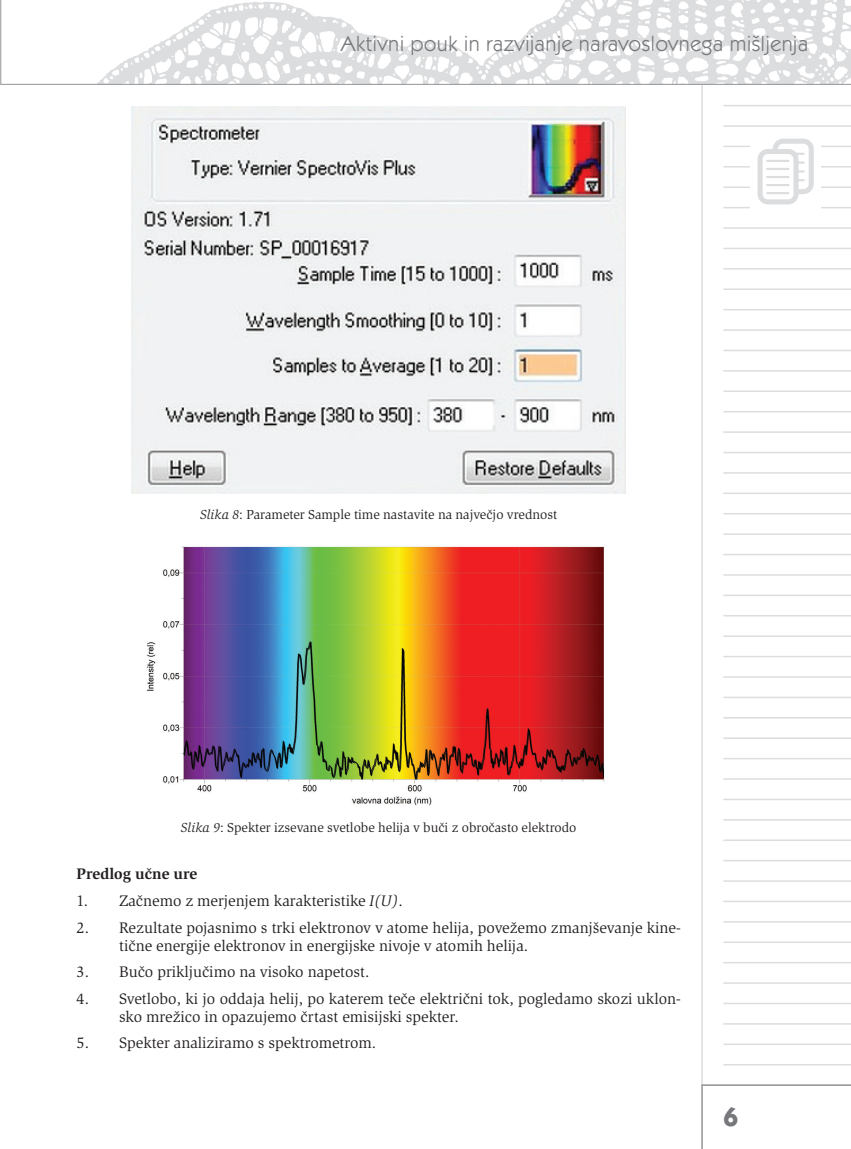
<style>
.page{position:relative;width:851px;height:1149px;background:#fff}
.page>*{position:absolute;margin:0;border:0;box-sizing:border-box;transform-origin:0 0}
.t1{font:700 27px "Kabel Itc TEE";color:#76787b}
.t2{font:22.5px "Kabel Itc TEE";color:#76787b}
.t3{font:15.75px/18px "Slimbach Itc TEE";color:#231f20}
.t4{font:700 15.75px "Slimbach Itc TEE";color:#231f20}
.t5{font:13.5px "Slimbach Itc TEE";color:#231f20}
.s1{font-style:italic}
</style>
<div class="page">
<svg style="left:701px;top:85px;width:149px;height:999px"></svg>
<hr style="left:723px;top:105px;width:127px;height:1px;background:#dcdddf">
<hr style="left:723px;top:125px;width:127px;height:2px;background:#dcdddf">
<hr style="left:723px;top:146px;width:127px;height:1px;background:#dcdddf">
<hr style="left:723px;top:166px;width:127px;height:1px;background:#dcdddf">
<hr style="left:723px;top:186px;width:127px;height:2px;background:#dcdddf">
<hr style="left:723px;top:207px;width:127px;height:1px;background:#dcdddf">
<hr style="left:723px;top:227px;width:127px;height:2px;background:#dcdddf">
<hr style="left:723px;top:247px;width:127px;height:2px;background:#dcdddf">
<hr style="left:723px;top:268px;width:127px;height:1px;background:#dcdddf">
<hr style="left:723px;top:288px;width:127px;height:2px;background:#dcdddf">
<hr style="left:723px;top:309px;width:127px;height:1px;background:#dcdddf">
<hr style="left:723px;top:329px;width:127px;height:2px;background:#dcdddf">
<hr style="left:723px;top:349px;width:127px;height:2px;background:#dcdddf">
<hr style="left:723px;top:370px;width:127px;height:1px;background:#dcdddf">
<hr style="left:723px;top:390px;width:127px;height:2px;background:#dcdddf">
<hr style="left:723px;top:411px;width:127px;height:1px;background:#dcdddf">
<hr style="left:723px;top:431px;width:127px;height:2px;background:#dcdddf">
<hr style="left:723px;top:451px;width:127px;height:2px;background:#dcdddf">
<hr style="left:723px;top:472px;width:127px;height:1px;background:#dcdddf">
<hr style="left:723px;top:492px;width:127px;height:2px;background:#dcdddf">
<hr style="left:723px;top:513px;width:127px;height:1px;background:#dcdddf">
<hr style="left:723px;top:533px;width:127px;height:1px;background:#dcdddf">
<hr style="left:723px;top:553px;width:127px;height:2px;background:#dcdddf">
<hr style="left:723px;top:574px;width:127px;height:1px;background:#dcdddf">
<hr style="left:723px;top:594px;width:127px;height:2px;background:#dcdddf">
<hr style="left:723px;top:615px;width:127px;height:1px;background:#dcdddf">
<hr style="left:723px;top:635px;width:127px;height:1px;background:#dcdddf">
<hr style="left:723px;top:655px;width:127px;height:2px;background:#dcdddf">
<hr style="left:723px;top:676px;width:127px;height:1px;background:#dcdddf">
<hr style="left:723px;top:696px;width:127px;height:2px;background:#dcdddf">
<hr style="left:723px;top:716px;width:127px;height:2px;background:#dcdddf">
<hr style="left:723px;top:737px;width:127px;height:1px;background:#dcdddf">
<hr style="left:723px;top:757px;width:127px;height:2px;background:#dcdddf">
<hr style="left:723px;top:778px;width:127px;height:1px;background:#dcdddf">
<hr style="left:723px;top:798px;width:127px;height:2px;background:#dcdddf">
<hr style="left:723px;top:818px;width:127px;height:2px;background:#dcdddf">
<hr style="left:723px;top:839px;width:127px;height:1px;background:#dcdddf">
<hr style="left:723px;top:859px;width:127px;height:2px;background:#dcdddf">
<hr style="left:723px;top:880px;width:127px;height:1px;background:#dcdddf">
<hr style="left:723px;top:900px;width:127px;height:1px;background:#dcdddf">
<hr style="left:723px;top:920px;width:127px;height:2px;background:#dcdddf">
<hr style="left:723px;top:941px;width:127px;height:1px;background:#dcdddf">
<hr style="left:723px;top:961px;width:127px;height:2px;background:#dcdddf">
<hr style="left:723px;top:982px;width:127px;height:1px;background:#dcdddf">
<hr style="left:723px;top:1002px;width:127px;height:1px;background:#dcdddf">
<hr style="left:723px;top:1022px;width:127px;height:2px;background:#dcdddf">
<hr style="left:723px;top:1043px;width:127px;height:1px;background:#dcdddf">
<hr style="left:723px;top:1063px;width:127px;height:2px;background:#dcdddf">
<svg style="left:701px;top:1084px;width:149px;height:64px"></svg>
<svg style="left:0;top:0;width:850px;height:85px"></svg>
<div style="left:749px;top:132px;width:71px;height:77px;background:#fff"></div>
<svg style="left:757px;top:139px;width:56px;height:65px"></svg>
<hr style="left:766px;top:160px;width:23px;height:2px;background:#dcdddf">
<hr style="left:766px;top:168px;width:23px;height:2px;background:#dcdddf">
<hr style="left:766px;top:176px;width:23px;height:2px;background:#dcdddf">
<hr style="left:766px;top:184px;width:23px;height:2px;background:#dcdddf">
<hr style="left:766px;top:192px;width:23px;height:2px;background:#dcdddf">
<img style="left:131px;top:106px;width:494px;height:388px">
<img style="left:146px;top:546px;width:459px;height:260px">
<h2 class="t2" style="left:340px;top:30px;width:469px">Aktivni pouk in razvijanje naravoslov ega mišlje a</h2>
<h2 class="t2" style="left:567px;top:30px;width:242px">Preverjanje in ocenjevanje</h2>
<p class="t5" style="left:200px;top:509px;width:359px"><span class="s1">Slika 8</span>: Parameter Sample time nastavite na največjo vrednost</p>
<p class="t5" style="left:181px;top:822px;width:397px"><span class="s1">Slika 9</span>: Spekter izsevane svetlobe helija v buči z obročasto elektrodo</p>
<p class="t4" style="left:77px;top:867px;width:122px">Predlog učne ure</p>
<p class="t3" style="left:77px;top:892px;width:327px">1. Začnemo z merjenjem karakteristike <span class="s1">I(U)</span>.</p>
<p class="t3" style="left:119px;top:919px;width:563px;text-indent:-43px">2. Rezultate pojasnimo s trki elektronov v atome helija, povežemo zmanjševanje kine&shy;tične energije elektronov in energijske nivoje v atomih helija.</p>
<p class="t3" style="left:77px;top:963px;width:294px">3. Bučo priključimo na visoko napetost.</p>
<p class="t3" style="left:119px;top:990px;width:563px;text-indent:-43px">4. Svetlobo, ki jo oddaja helij, po katerem teče električni tok, pogledamo skozi uklon&shy;sko mrežico in opazujemo črtast emisijski spekter.</p>
<p class="t3" style="left:77px;top:1034px;width:301px">5. Spekter analiziramo s spektrometrom.</p>
<h1 class="t1" style="left:723px;top:1100px;width:16px">6</h1>
</div>
